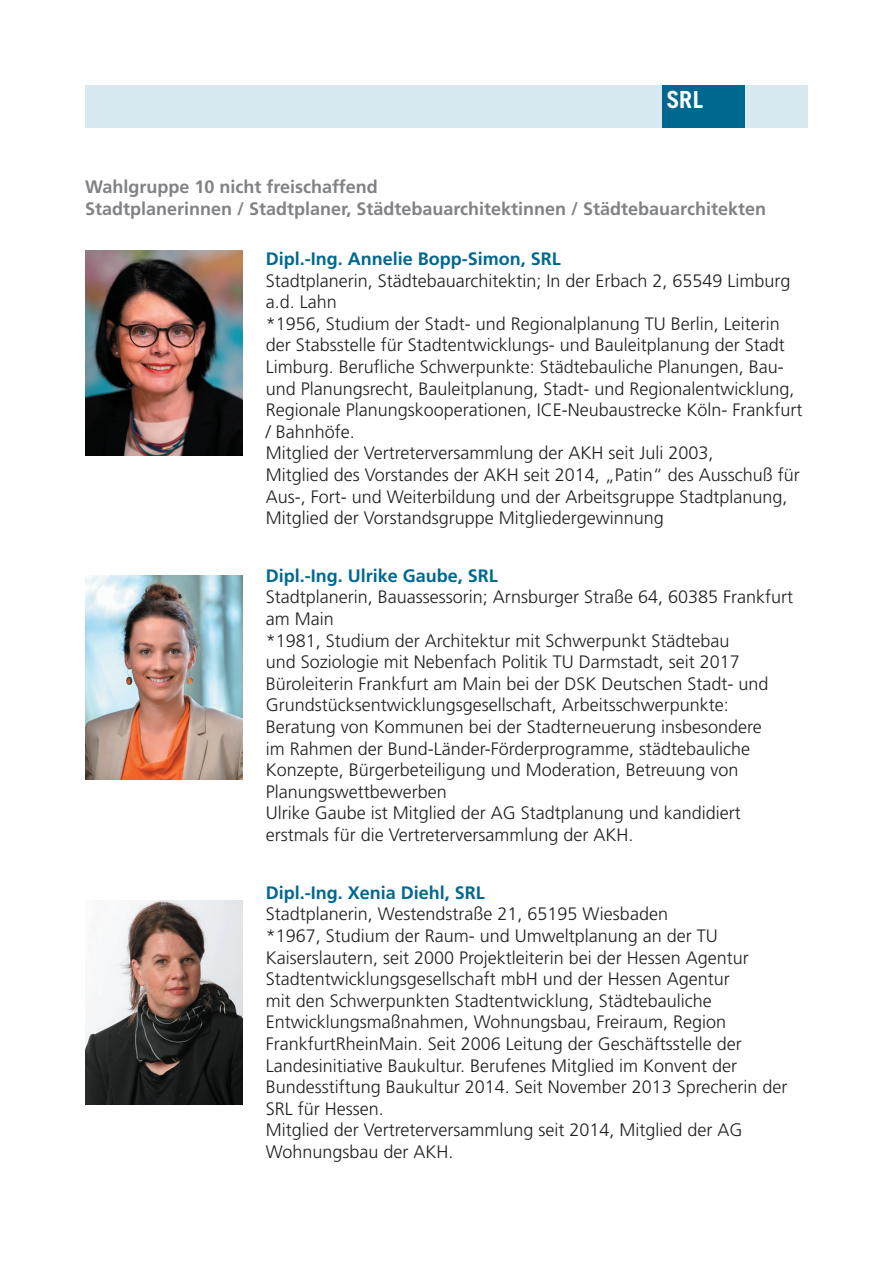
<style>
.page{position:relative;width:893px;height:1263px;background:#fff}
.page>*{position:absolute;margin:0;border:0;box-sizing:border-box;transform-origin:0 0}
.t1{font:700 23.55px "Trade Gothic";color:#fff}
.t2{font:300 18px/21.6px "Frutiger";color:#231f20}
.t3{font:700 18px/21.6px "Frutiger";color:#808285}
.t4{font:700 18px "Frutiger";color:#00688f}
</style>
<div class="page">
<div style="left:85px;top:85px;width:723px;height:43px;background:#d8e9f1"></div>
<div style="left:662px;top:85px;width:82px;height:42px;background:#00688f"></div>
<img style="left:85px;top:251px;width:157px;height:204px">
<img style="left:85px;top:575px;width:157px;height:204px">
<img style="left:85px;top:900px;width:157px;height:204px">
<h1 class="t1" style="left:667px;top:85px;width:38px">SRL</h1>
<p class="t3" style="left:85px;top:176px;width:682px">Wahlgruppe 10 nicht freischaffend<br>Stadtplanerinnen / Stadtplaner, Städtebauarchitektinnen / Städtebauarchitekten</p>
<p class="t4" style="left:266px;top:248px;width:297px">Dipl.-Ing. Annelie Bopp-Simon, SRL</p>
<p class="t2" style="left:266px;top:270px;width:538px">Stadtplanerin, Stä dtebauarchitektin; In der Erbach 2, 65549 Limburg a.d. Lahn<br>*1956, Studium der Stadt- und Regionalplanung TU Berlin, Leiterin der Stabsstelle fü r Stadtentwicklungs- und Bauleitplanung der Stadt Limburg. Berufliche Schwerpunkte: Stä dtebauliche Planungen, Bau&shy;und Planungsrecht, Bauleitplanung, Stadt- und Regionalentwicklung, Regionale Planungskooperationen, ICE-Neubaustrecke Kö ln- Frankfurt / Bahnhö fe.<br>Mitglied der Vertreterversammlung der AKH seit Juli 2003,<br>Mitglied des Vorstandes der AKH seit 2014, „Patin“ des Ausschuß für Aus-, Fort- und Weiterbildung und der Arbeitsgruppe Stadtplanung, Mitglied der Vorstandsgruppe Mitgliedergewinnung</p>
<p class="t4" style="left:266px;top:565px;width:234px">Dipl.-Ing. Ulrike Gaube, SRL</p>
<p class="t2" style="left:266px;top:586px;width:529px">Stadtplanerin, Bauassessorin; Arnsburger Straße 64, 60385 Frankfurt am Main<br>*1981, Studium der Architektur mit Schwerpunkt Städtebau<br>und Soziologie mit Nebenfach Politik TU Darmstadt, seit 2017<br>Büroleiterin Frankfurt am Main bei der DSK Deutschen Stadt- und Grundstücksentwicklungsgesellschaft, Arbeitsschwerpunkte:<br>Beratung von Kommunen bei der Stadterneuerung insbesondere<br>im Rahmen der Bund-Länder-Förderprogramme, städtebauliche Konzepte, Bürgerbeteiligung und Moderation, Betreuung von Planungswettbewerben<br>Ulrike Gaube ist Mitglied der AG Stadtplanung und kandidiert erstmals für die Vertreterversammlung der AKH.</p>
<p class="t4" style="left:266px;top:882px;width:221px">Dipl.-Ing. Xenia Diehl, SRL</p>
<p class="t2" style="left:266px;top:903px;width:523px">Stadtplanerin, Westendstraße 21, 65195 Wiesbaden<br>*1967, Studium der Raum- und Umweltplanung an der TU Kaiserslautern, seit 2000 Projektleiterin bei der Hessen Agentur Stadtentwicklungsgesellschaft mbH und der Hessen Agentur<br>mit den Schwerpunkten Stadtentwicklung, Städtebauliche Entwicklungsmaßnahmen, Wohnungsbau, Freiraum, Region FrankfurtRheinMain. Seit 2006 Leitung der Geschäftsstelle der Landesinitiative Baukultur. Berufenes Mitglied im Konvent der Bundesstiftung Baukultur 2014. Seit November 2013 Sprecherin der SRL für Hessen.<br>Mitglied der Vertreterversammlung seit 2014, Mitglied der AG Wohnungsbau der AKH.</p>
</div>
